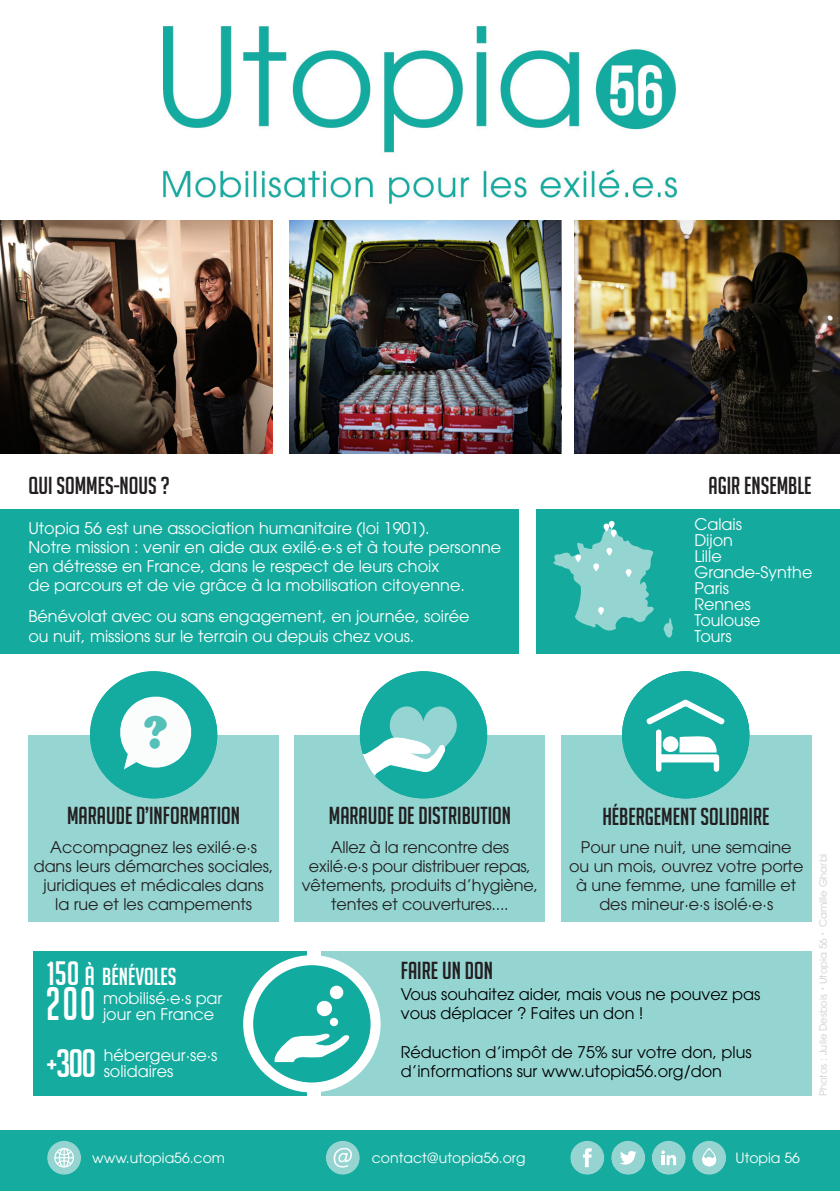
<style>
.page{position:relative;width:840px;height:1191px;background:#fff}
.page>*{position:absolute;margin:0;border:0;box-sizing:border-box;transform-origin:0 0}
.t1{font:900 48px "Cooper";color:#54c0b8}
.Titre_noir{font:46px "Big Noodle Titling";color:#fff;scale:.88 1}
.Text_blanc_big{font:38.8px "Big Noodle Titling";color:#fff}
.Titre_noir-2{font:24px "Big Noodle Titling";color:#231f20}
.Titre_noir-3{font:24px "Big Noodle Titling";color:#fff}
.Texte_blanc{font:16px/19.2px "ITC Avant Garde Std";color:#fff}
.Texte_noir{font:16px/19.2px "ITC Avant Garde Std";letter-spacing:-.005em;color:#231f20;text-align:center}
.Texte_noir-2{font:16px/19.2px "ITC Avant Garde Std";color:#000001}
.Texte_blanc-2{font:16px "ITC Avant Garde Std";color:#231f20}
.Texte_noir-3{font:16px "ITC Avant Garde Std";color:#fff}
.Texte_blanc-3{font:14px "ITC Avant Garde Std";color:#fff}
.Texte_blanc-4{font:10px "ITC Avant Garde Std";color:#cecece}
.s1{font-size:33px}
.s2{font-size:26px}
.s3{font-size:30.2px}
.s4{font-size:16px}
</style>
<div class="page">
<img style="left:1px;top:221px;width:271px;height:232px">
<div style="left:33px;top:951px;width:274px;height:145px;background:#15ac9f"></div>
<div style="left:0;top:509px;width:518px;height:145px;background:#14ab9e"></div>
<div style="left:0;top:1130px;width:839px;height:61px;background:#15ac9f"></div>
<div style="left:321px;top:951px;width:490px;height:145px;background:#94d5d2"></div>
<img style="left:164px;top:26px;width:511px;height:178px">
<div style="left:536px;top:509px;width:303px;height:145px;background:#14ab9e"></div>
<div style="left:28px;top:735px;width:251px;height:186px;background:#96d5d2"></div>
<div style="left:294px;top:735px;width:251px;height:186px;background:#94d5d2"></div>
<div style="left:560px;top:735px;width:251px;height:186px;background:#94d5d2"></div>
<div style="left:248px;top:960px;width:127px;height:127px;background:#11aba0;border-radius:50%"></div>
<svg style="left:274px;top:1033px;width:76px;height:29px"></svg>
<div style="left:316px;top:1000px;width:16px;height:16px;background:#fff;border-radius:50%"></div>
<svg style="left:329px;top:1017px;width:9px;height:9px"></svg>
<div style="left:329px;top:985px;width:14px;height:14px;background:#fff;border-radius:50%"></div>
<div style="left:243px;top:955px;width:137px;height:137px;border:10px solid #fff;border-radius:50%"></div>
<div style="left:325px;top:1140px;width:34px;height:34px;background:#95d4d1;border-radius:50%"></div>
<svg style="left:333px;top:1148px;width:19px;height:19px"></svg>
<div style="left:47px;top:1140px;width:34px;height:34px;background:#95d4d1;border-radius:50%"></div>
<svg style="left:54px;top:1148px;width:20px;height:19px"></svg>
<div style="left:691px;top:1140px;width:34px;height:34px;background:#95d4d1;border-radius:50%"></div>
<svg style="left:702px;top:1148px;width:14px;height:19px"></svg>
<div style="left:651px;top:1140px;width:34px;height:34px;background:#95d4d1;border-radius:50%"></div>
<svg style="left:661px;top:1150px;width:14px;height:15px"></svg>
<div style="left:611px;top:1140px;width:34px;height:34px;background:#95d4d1;border-radius:50%"></div>
<svg style="left:620px;top:1151px;width:16px;height:13px"></svg>
<div style="left:570px;top:1140px;width:34px;height:34px;background:#95d4d1;border-radius:50%"></div>
<svg style="left:583px;top:1148px;width:8px;height:19px"></svg>
<svg style="left:663px;top:618px;width:10px;height:19px"></svg>
<div style="left:359px;top:671px;width:128px;height:127px;background:#14aba0;border-radius:50%"></div>
<svg style="left:361px;top:706px;width:95px;height:70px"></svg>
<div style="left:621px;top:671px;width:128px;height:127px;background:#14aba0;border-radius:50%"></div>
<div style="left:655px;top:732px;width:6px;height:37px;background:#fff"></div>
<div style="left:659px;top:754px;width:57px;height:8px;background:#fff"></div>
<svg style="left:646px;top:671px;width:78px;height:83px"></svg>
<div style="left:713px;top:757px;width:5px;height:12px;background:#fff"></div>
<div style="left:90px;top:671px;width:127px;height:127px;background:#14aba0;border-radius:50%"></div>
<svg style="left:120px;top:696px;width:72px;height:73px"></svg>
<svg style="left:553px;top:521px;width:100px;height:109px"></svg>
<img style="left:289px;top:221px;width:271px;height:232px">
<img style="left:574px;top:221px;width:265px;height:232px">
<p class="Titre_noir-2" style="left:28px;top:472px;width:143px">QUI SOMMES-NOUS ?</p>
<p class="Texte_blanc" style="left:28px;top:518px;width:402px">Utopia 56 est une association humanitaire (loi 1901).</p>
<p class="Texte_blanc" style="left:28px;top:537px;width:474px">Notre mission : venir en aide aux exilé·e·s et à toute personne en détresse en France, dans le respect de leurs choix<br>de parcours et de vie grâce à la mobilisation citoyenne.</p>
<p class="Texte_blanc" style="left:28px;top:607px;width:442px">Bénévolat avec ou sans engagement, en journée, soirée</p>
<p class="Texte_blanc" style="left:28px;top:626px;width:387px">ou nuit, missions sur le terrain ou depuis chez vous.</p>
<p class="t1" style="left:144px;top:704px;width:25px">?</p>
<p class="Titre_noir-2" style="left:708px;top:472px;width:104px">AGIR ENSEMBLE</p>
<p class="Texte_blanc" style="left:694px;top:514px;width:49px">Calais</p>
<p class="Texte_blanc" style="left:694px;top:530px;width:40px">Dijon</p>
<p class="Texte_blanc" style="left:694px;top:546px;width:29px">Lille</p>
<p class="Texte_blanc" style="left:694px;top:562px;width:119px">Grande-Synthe</p>
<p class="Texte_blanc" style="left:694px;top:578px;width:36px">Paris</p>
<p class="Texte_blanc" style="left:694px;top:594px;width:58px">Rennes</p>
<p class="Texte_blanc" style="left:694px;top:610px;width:68px">Toulouse</p>
<p class="Texte_blanc" style="left:694px;top:626px;width:39px">Tours</p>
<p class="Titre_noir-2" style="left:67px;top:803px;width:174px">MARAUDE D’INFORMATION</p>
<p class="Texte_noir" style="left:34px;top:837px;width:241px">Accompagnez les exilé·e·s dans leurs démarches sociales, juridiques et médicales dans</p>
<p class="Texte_noir" style="left:55px;top:894px;width:198px">la rue et les campements</p>
<p class="Titre_noir-3" style="left:47px;top:964px;width:131px"><span class="s1">150</span> <span class="s2">À</span> BÉNÉVOLES</p>
<p class="Texte_noir-3" style="left:103px;top:988px;width:121px">mobilisé·e·s par</p>
<p class="Titre_noir" style="left:46px;top:979px;width:58px">200</p>
<p class="Texte_noir-3" style="left:103px;top:1004px;width:113px">jour en France</p>
<p class="Texte_noir-3" style="left:104px;top:1045px;width:115px">hébergeur·se·s</p>
<p class="Text_blanc_big" style="left:46px;top:1042px;width:52px"><span class="s3">+</span>300</p>
<p class="Texte_noir-3" style="left:104px;top:1061px;width:71px">solidaires</p>
<p class="Titre_noir-2" style="left:328px;top:803px;width:184px">MARAUDE DE DISTRIBUTION</p>
<p class="Texte_noir" style="left:302px;top:837px;width:238px">Allez à la rencontre des exilé·e·s pour distribuer repas, vêtements, produits d’hygiène, tentes et couvertures....</p>
<p class="Titre_noir-2" style="left:602px;top:803px;width:168px">HÉBERGEMENT SOLIDAIRE</p>
<p class="Texte_blanc-2" style="left:580px;top:836px;width:212px">Pour une nuit, une semaine</p>
<p class="Texte_blanc-2" style="left:569px;top:856px;width:236px">ou un mois, ouvrez votre porte</p>
<p class="Texte_blanc-2" style="left:576px;top:875px;width:221px">à une femme, une famille et</p>
<p class="Texte_blanc-2" style="left:599px;top:894px;width:175px">des mineur·e·s isolé·e·s</p>
<p class="Titre_noir-2" style="left:400px;top:957px;width:94px">FAIRE UN DON</p>
<p class="Texte_noir-2" style="left:400px;top:984px;width:361px">Vous souhaitez aider, mais vous ne pouvez pas vous déplacer ? Faites un don !</p>
<p class="Texte_noir-2" style="left:400px;top:1042px;width:352px">Réduction d’impôt de 75% sur votre don, plus d’informations sur www.utopia56.org/don</p>
<p class="Texte_blanc-4" style="left:816px;top:1096px;width:244px;rotate:-90deg">Photos : Julie Desbois <span class="s4">·</span> Utopia 56 <span class="s4">·</span> Camille Gharbi</p>
<p class="Texte_blanc-3" style="left:92px;top:1149px;width:134px">www.utopia56.com</p>
<p class="Texte_blanc-3" style="left:371px;top:1149px;width:155px">contact@utopia56.org</p>
<p class="Texte_blanc-3" style="left:735px;top:1149px;width:66px">Utopia 56</p>
</div>
